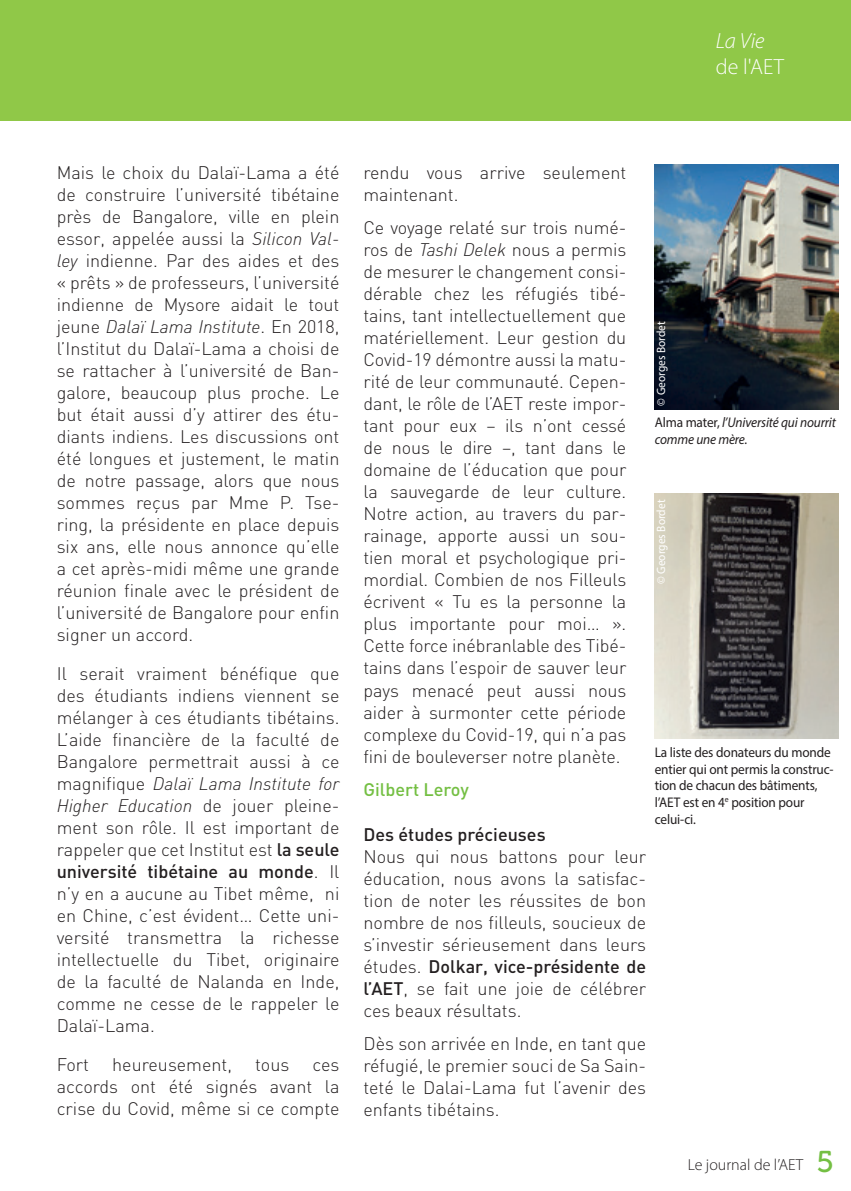
<style>
.page{position:relative;width:851px;height:1191px;background:#fff}
.page>*{position:absolute;margin:0;border:0;box-sizing:border-box;transform-origin:0 0}
.t1{font:300 22px/26.4px "Myriad Pro";color:#fff}
.texte_courant{font:300 18px/22px "DIN";color:#231f20;text-align:justify}
.titre_3{font:500 18px "DIN";color:#231f20}
.texte_courant-2{font:500 18px "DIN";color:#74bf43}
.t2{font:300 16px "Myriad Pro";color:#231f20}
.t3{font:14px/16.8px "Myriad Pro";letter-spacing:-.01em;color:#231f20;scale:.95 1}
.t4{font:italic 14px/16.8px "Myriad Pro";letter-spacing:-.01em;color:#231f20;scale:.95 1}
.t5{font:12px "Myriad Pro";color:#fff;scale:.95 1}
.s1{font-style:italic}
.s2{font-weight:500}
.s3{font-style:normal}
.s4{font-family:"Museo 500";font-weight:400;font-size:30px;color:#74bf43}
</style>
<div class="page">
<div style="left:0;top:0;width:850px;height:120px;background:#90c848"></div>
<img style="left:654px;top:164px;width:184px;height:245px">
<img style="left:654px;top:493px;width:184px;height:245px">
<p class="t1" style="left:715px;top:27px;width:70px"><span class="s1">La Vie </span>de l'AET</p>
<p class="texte_courant" style="left:57px;top:161px;width:284px">Mais le choix du Dalaï-Lama a été de construire l’université tibétaine près de Bangalore, ville en plein essor, appelée aussi la <span class="s1">Silicon Val&shy;ley</span> indienne. Par des aides et des « prêts » de professeurs, l’université indienne de Mysore aidait le tout jeune <span class="s1">Dalaï Lama Institute</span>. En 2018, l’Institut du Dalaï-Lama a choisi de se rattacher à l’université de Ban&shy;galore, beaucoup plus proche. Le but était aussi d’y attirer des étu&shy;diants indiens. Les discussions ont été longues et justement, le matin de notre passage, alors que nous sommes reçus par Mme P. Tse&shy;ring, la présidente en place depuis six ans, elle nous annonce qu’elle a cet après-midi même une grande réunion finale avec le président de l’université de Bangalore pour enfin signer un accord.</p>
<p class="texte_courant" style="left:57px;top:662px;width:284px">Il serait vraiment bénéfique que des étudiants indiens viennent se mélanger à ces étudiants tibétains.<br>L’aide financière de la faculté de Bangalore permettrait aussi à ce magnifique <span class="s1">Dalaï Lama Institute for Higher Education</span> de jouer pleine&shy;ment son rôle. Il est important de rappeler que cet Institut est <span class="s2">la seule université tibétaine au monde</span>. Il n’y en a aucune au Tibet même, ni en Chine, c’est évident… Cette uni&shy;versité transmettra la richesse intellectuelle du Tibet, originaire de la faculté de Nalanda en Inde, comme ne cesse de le rappeler le Dalaï-Lama.</p>
<p class="texte_courant" style="left:57px;top:1053px;width:34px">Fort</p>
<p class="texte_courant" style="left:112px;top:1053px;width:121px">heureusement,</p>
<p class="texte_courant" style="left:255px;top:1053px;width:36px">tous</p>
<p class="texte_courant" style="left:57px;top:1053px;width:284px;text-indent:256px">ces accords ont été signés avant la crise du Covid, même si ce compte</p>
<p class="texte_courant" style="left:363px;top:161px;width:264px">rendu vous arrive seulement maintenant.</p>
<p class="texte_courant" style="left:363px;top:217px;width:264px">Ce voyage relaté sur trois numé&shy;ros de <span class="s1">Tashi Delek</span> nous a permis de mesurer le changement consi&shy;dérable chez les réfugiés tibé&shy;tains, tant intellectuellement que matériellement. Leur gestion du Covid-19 démontre aussi la matu&shy;rité de leur communauté. Cepen&shy;dant, le rôle de l’AET reste impor&shy;tant pour eux – ils n’ont cessé de nous le dire –, tant dans le domaine de l’éducation que pour la sauvegarde de leur culture.<br>Notre action, au travers du par&shy;rainage, apporte aussi un sou&shy;tien moral et psychologique pri&shy;mordial. Combien de nos Filleuls écrivent « Tu es la personne la plus importante pour moi… ».<br>Cette force inébranlable des Tibé&shy;tains dans l’espoir de sauver leur pays menacé peut aussi nous aider à surmonter cette période complexe du Covid-19, qui n’a pas fini de bouleverser notre planète.</p>
<p class="texte_courant-2" style="left:363px;top:778px;width:107px">Gilbert Leroy</p>
<p class="titre_3" style="left:363px;top:822px;width:184px">Des études précieuses</p>
<p class="texte_courant" style="left:363px;top:845px;width:284px">Nous qui nous battons pour leur éducation, nous avons la satisfac&shy;tion de noter les réussites de bon nombre de nos filleuls, soucieux de s’investir sérieusement dans leurs études. <span class="s2">Dolkar, vice-présidente de l’AET</span>, se fait une joie de célébrer ces beaux résultats.</p>
<p class="texte_courant" style="left:363px;top:1032px;width:284px">Dès son arrivée en Inde, en tant que réfugié, le premier souci de Sa Sain&shy;teté le Dalai-Lama fut l’avenir des enfants tibétains.</p>
<p class="t5" style="left:653px;top:405px;width:90px;rotate:-90deg">© Georges Bordet</p>
<p class="t4" style="left:654px;top:413px;width:192px"><span class="s3">Alma mater,</span> l’Université qui nourrit comme une mère.</p>
<p class="t5" style="left:653px;top:584px;width:90px;rotate:-90deg">© Georges Bordet</p>
<p class="t3" style="left:654px;top:743px;width:190px">La liste des donateurs du monde entier qui ont permis la construc&shy;tion de chacun des bâtiments, l’AET est en 4<sup>e</sup> position pour celui-ci.</p>
<p class="t2" style="left:687px;top:1154px;width:148px">Le journal de l’AET <span class="s4">5</span></p>
</div>
